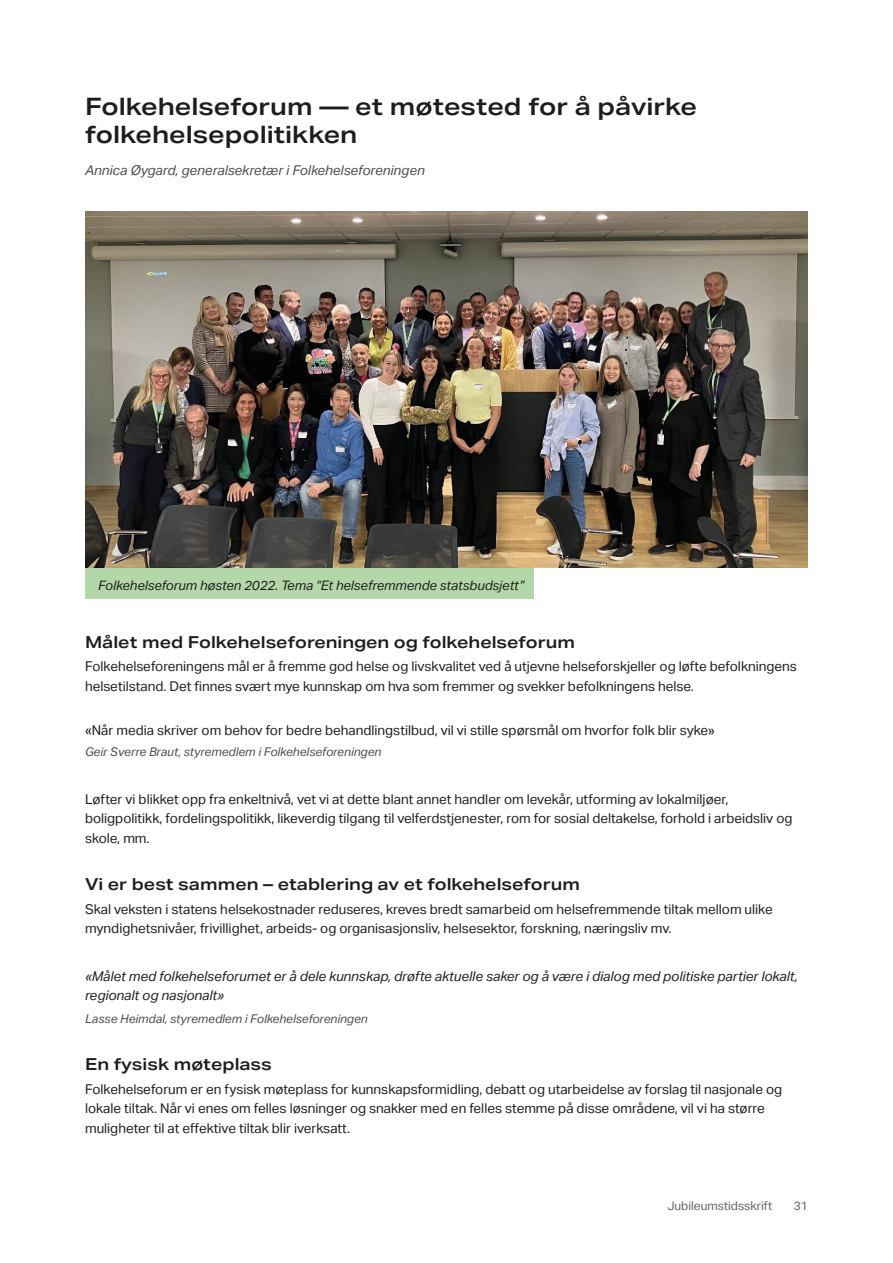
<style>
.page{position:relative;width:893px;height:1263px;background:#fff}
.page>*{position:absolute;margin:0;border:0;box-sizing:border-box;transform-origin:0 0}
.stor_overskrift{font:600 24px/28.5px "Aktiv Grotesk Ex";color:#1d1d1b}
.brødtekst_bold{font:600 16.5px "Aktiv Grotesk Ex";color:#1d1d1b}
.Brødtekst{font:13.5px/19.5px "Aktiv Grotesk";color:#1d1d1b}
.Brødtekst-2{font:italic 13.5px/19.5px "Aktiv Grotesk";color:#1d1d1b}
.navn_kursiv{font:italic 13.5px "Aktiv Grotesk";color:#4b4b4a}
.navn_kursiv-2{font:italic 13.05px "Aktiv Grotesk";color:#1d1d1b}
.Brødtekst-3{font:italic 12px "Aktiv Grotesk";color:#4b4b4a}
.t1{font:12px "Aktiv Grotesk";color:#626261}
</style>
<div class="page">
<div style="left:85px;top:563px;width:449px;height:35px;background:#b3d7a8"></div>
<img style="left:85px;top:212px;width:723px;height:355px">
<p class="stor_overskrift" style="left:85px;top:92px;width:613px">Folkehelseforum — et møtested for å påvirke folkehelsepolitikken</p>
<p class="navn_kursiv" style="left:85px;top:162px;width:341px">Annica Øygard, generalsekretær i Folkehelseforeningen</p>
<p class="navn_kursiv-2" style="left:98px;top:577px;width:428px">Folkehelseforum høsten 2022. Tema “Et helsefremmende statsbudsjett”</p>
<p class="brødtekst_bold" style="left:85px;top:632px;width:492px">Målet med Folkehelseforeningen og folkehelseforum</p>
<p class="Brødtekst" style="left:85px;top:657px;width:713px">Folkehelseforeningens mål er å fremme god helse og livskvalitet ved å utjevne helseforskjeller og løfte befolkningens helsetilstand. Det finnes svært mye kunnskap om hva som fremmer og svekker befolkningens helse.</p>
<p class="Brødtekst" style="left:85px;top:721px;width:631px">«Når media skriver om behov for bedre behandlingstilbud, vil vi stille spørsmål om hvorfor folk blir syke»</p>
<p class="Brødtekst-3" style="left:85px;top:745px;width:298px">Geir Sverre Braut, styremedlem i Folkehelseforeningen</p>
<p class="Brødtekst" style="left:85px;top:789px;width:709px">Løfter vi blikket opp fra enkeltnivå, vet vi at dette blant annet handler om levekår, utforming av lokalmiljøer, boligpolitikk, fordelingspolitikk, likeverdig tilgang til velferdstjenester, rom for sosial deltakelse, forhold i arbeidsliv og skole, mm.</p>
<p class="brødtekst_bold" style="left:85px;top:875px;width:496px">Vi er best sammen – etablering av et folkehelseforum</p>
<p class="Brødtekst" style="left:85px;top:899px;width:689px">Skal veksten i statens helsekostnader reduseres, kreves bredt samarbeid om helsefremmende tiltak mellom ulike myndighetsnivåer, frivillighet, arbeids- og organisasjonsliv, helsesektor, forskning, næringsliv mv.</p>
<p class="Brødtekst-2" style="left:85px;top:966px;width:714px">«Målet med folkehelseforumet er å dele kunnskap, drøfte aktuelle saker og å være i dialog med politiske partier lokalt, regionalt og nasjonalt»</p>
<p class="Brødtekst-3" style="left:85px;top:1011px;width:284px">Lasse Heimdal, styremedlem i Folkehelseforeningen</p>
<p class="brødtekst_bold" style="left:85px;top:1055px;width:188px">En fysisk møteplass</p>
<p class="Brødtekst" style="left:85px;top:1079px;width:699px">Folkehelseforum er en fysisk møteplass for kunnskapsformidling, debatt og utarbeidelse av forslag til nasjonale og lokale tiltak. Når vi enes om felles løsninger og snakker med en felles stemme på disse områdene, vil vi ha større muligheter til at effektive tiltak blir iverksatt.</p>
<p class="t1" style="left:667px;top:1199px;width:106px">Jubileumstidsskrift</p>
<p class="t1" style="left:794px;top:1199px;width:16px">31</p>
</div>
